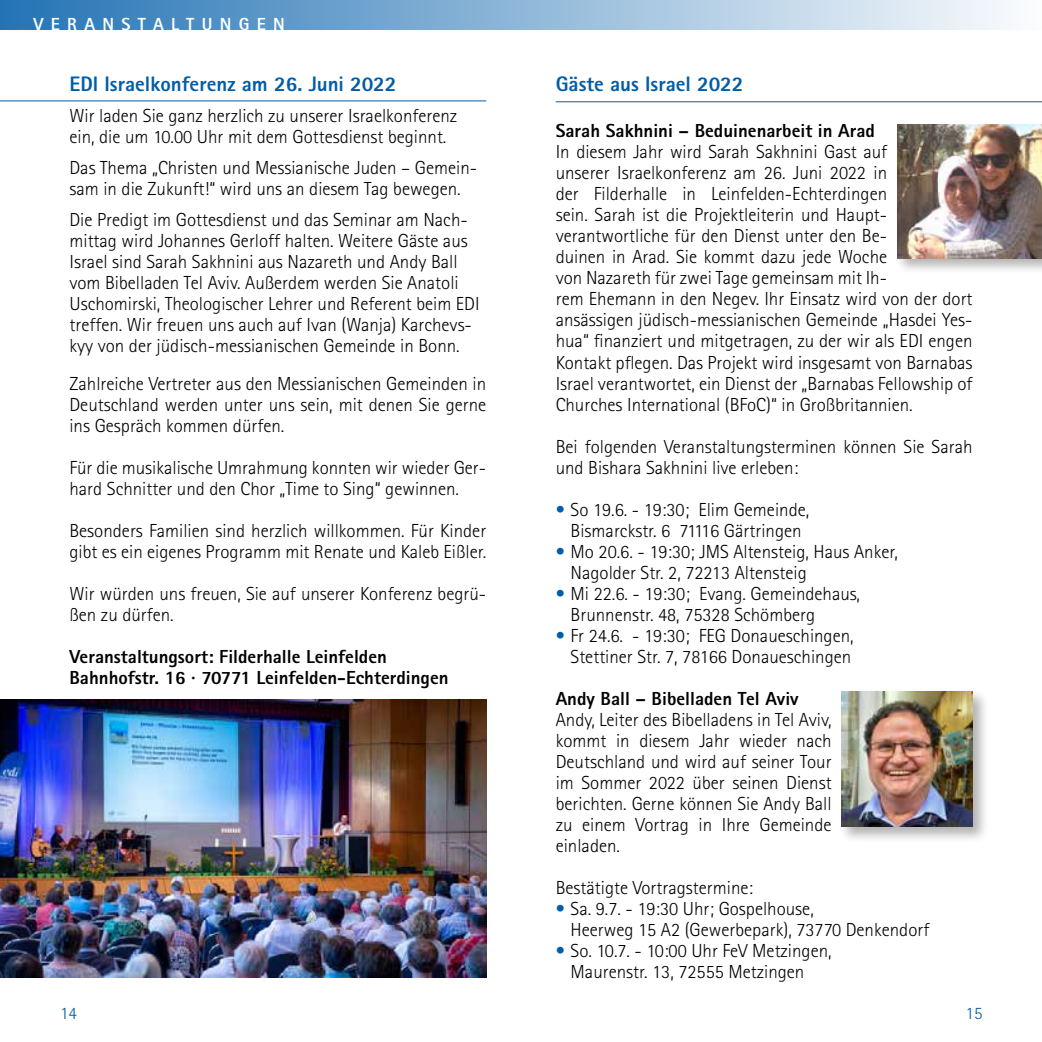
<style>
.page{position:relative;width:1042px;height:1042px;background:#fff}
.page>*{position:absolute;margin:0;border:0;box-sizing:border-box;transform-origin:0 0}
.t1{font:800 21px "Agfa Rotis Sans Serif";color:#005da9}
.t2{font:300 18.9px/21px "Agfa Rotis Sans Serif";color:#000}
.t3{font:800 18.9px/21px "Agfa Rotis Sans Serif";color:#000}
.t4{font:800 17.5px "Agfa Rotis Sans Serif";letter-spacing:.42em;color:#fff}
.t5{font:300 17.5px "Agfa Rotis Sans Serif";color:#005da9}
.s1{color:#005da9}
</style>
<div class="page">
<div style="left:0;top:0;width:1042px;height:30px;background:linear-gradient(to right,#2473b4,#fbfcfd)"></div>
<hr style="left:0;top:100px;width:486px;height:1px;background:#005da9">
<hr style="left:556px;top:101px;width:486px;height:1px;background:#005da9">
<div style="left:894px;top:121px;width:148px;height:153px;background:#000;opacity:.3"></div>
<img style="left:897px;top:124px;width:145px;height:134px">
<div style="left:839px;top:688px;width:150px;height:155px;background:#000;opacity:.3"></div>
<img style="left:841px;top:691px;width:131px;height:136px">
<img style="left:0;top:699px;width:486px;height:278px">
<p class="t4" style="left:33px;top:13px;width:253px">VERANSTALTUNGEN</p>
<p class="t1" style="left:69px;top:70px;width:329px">EDI Israelkonferenz am 26. Juni 2022</p>
<p class="t2" style="left:69px;top:105px;width:389px">Wir laden Sie ganz herzlich zu unserer Israelkonferenz ein, die um 10.00 Uhr mit dem Gottesdienst beginnt.</p>
<p class="t2" style="left:69px;top:157px;width:409px">Das Thema „Christen und Messianische Juden – Gemein&shy;sam in die Zukunft!“ wird uns an diesem Tag bewegen.</p>
<p class="t2" style="left:69px;top:209px;width:412px">Die Predigt im Gottesdienst und das Seminar am Nach&shy;mittag wird Johannes Gerloff halten. Weitere Gäste aus Israel sind Sarah Sakhnini aus Nazareth und Andy Ball vom Bibelladen Tel Aviv. Außerdem werden Sie Anatoli Uschomirski, Theologischer Lehrer und Referent beim EDI treffen. Wir freuen uns auch auf Ivan (Wanja) Karchevs&shy;kyy von der jüdisch-messianischen Gemeinde in Bonn.</p>
<p class="t2" style="left:69px;top:373px;width:418px;text-align:justify">Zahlreiche Vertreter aus den Messianischen Gemeinden in Deutschland werden unter uns sein, mit denen Sie gerne ins Gespräch kommen dürfen.</p>
<p class="t2" style="left:69px;top:457px;width:418px">Für die musikalische Umrahmung konnten wir wieder Ger&shy;hard Schnitter und den Chor „Time to Sing“ gewinnen.</p>
<p class="t2" style="left:69px;top:520px;width:418px">Besonders Familien sind herzlich willkommen. Für Kinder gibt es ein eigenes Programm mit Renate und Kaleb Eißler.</p>
<p class="t2" style="left:69px;top:583px;width:418px">Wir würden uns freuen, Sie auf unserer Konferenz begrü&shy;ßen zu dürfen.</p>
<p class="t3" style="left:69px;top:645px;width:381px">Veranstaltungsort: Filderhalle Leinfelden<br>Bahnhofstr. 16 · 70771 Leinfelden-Echterdingen</p>
<p class="t1" style="left:556px;top:70px;width:189px">Gäste aus Israel 2022</p>
<p class="t3" style="left:556px;top:120px;width:321px">Sarah Sakhnini – Beduinenarbeit in Arad</p>
<p class="t2" style="left:556px;top:142px;width:418px">In diesem Jahr wird Sarah Sakhnini Gast auf<br>unserer Israelkonferenz am 26. Juni 2022 in<br>der Filderhalle in Leinfelden-Echterdingen<br>sein. Sarah ist die Projektleiterin und Haupt&shy;verantwortliche für den Dienst unter den Be-<br>duinen in Arad. Sie kommt dazu jede Woche<br>von Nazareth für zwei Tage gemeinsam mit Ih-<br>rem Ehemann in den Negev. Ihr Einsatz wird von der dort ansässigen jüdisch-messianischen Gemeinde „Hasdei Yes&shy;hua“ finanziert und mitgetragen, zu der wir als EDI engen Kontakt pflegen. Das Projekt wird insgesamt von Barnabas Israel verantwortet, ein Dienst der „Barnabas Fellowship of Churches International (BFoC)“ in Großbritannien.</p>
<p class="t2" style="left:556px;top:436px;width:418px">Bei folgenden Veranstaltungsterminen können Sie Sarah und Bishara Sakhnini live erleben:</p>
<p class="t2" style="left:556px;top:499px;width:255px;text-align:center"><span class="s1">•</span> So 19.6. - 19:30; Elim Gemeinde,<br>Bismarckstr. 6 71116 Gärtringen</p>
<p class="t2" style="left:570px;top:541px;width:329px;text-indent:-15px"><span class="s1">•</span> Mo 20.6. - 19:30; JMS Altensteig, Haus Anker,<br>Nagolder Str. 2, 72213 Altensteig</p>
<p class="t2" style="left:570px;top:583px;width:291px;text-indent:-15px"><span class="s1">•</span> Mi 22.6. - 19:30; Evang. Gemeindehaus,<br>Brunnenstr. 48, 75328 Schömberg</p>
<p class="t2" style="left:556px;top:625px;width:299px;text-align:right"><span class="s1">•</span> Fr 24.6. - 19:30; FEG Donaueschingen,<br>Stettiner Str. 7, 78166 Donaueschingen</p>
<p class="t3" style="left:556px;top:687px;width:244px">Andy Ball – Bibelladen Tel Aviv</p>
<p class="t2" style="left:556px;top:709px;width:277px;text-align:justify">Andy, Leiter des Bibelladens in Tel Aviv, kommt in diesem Jahr wieder nach Deutschland und wird auf seiner Tour im Sommer 2022 über seinen Dienst berichten. Gerne können Sie Andy Ball zu einem Vortrag in Ihre Gemeinde einladen.</p>
<p class="t2" style="left:556px;top:877px;width:199px">Bestätigte Vortragstermine:</p>
<p class="t2" style="left:570px;top:898px;width:360px;text-indent:-15px"><span class="s1">•</span> Sa. 9.7. - 19:30 Uhr; Gospelhouse,<br>Heerweg 15 A2 (Gewerbepark), 73770 Denkendorf</p>
<p class="t2" style="left:570px;top:940px;width:263px;text-indent:-15px"><span class="s1">•</span> So. 10.7. - 10:00 Uhr FeV Metzingen,<br>Maurenstr. 13, 72555 Metzingen</p>
<p class="t5" style="left:60px;top:1003px;width:18px">14</p>
<p class="t5" style="left:965px;top:1003px;width:18px">15</p>
</div>
